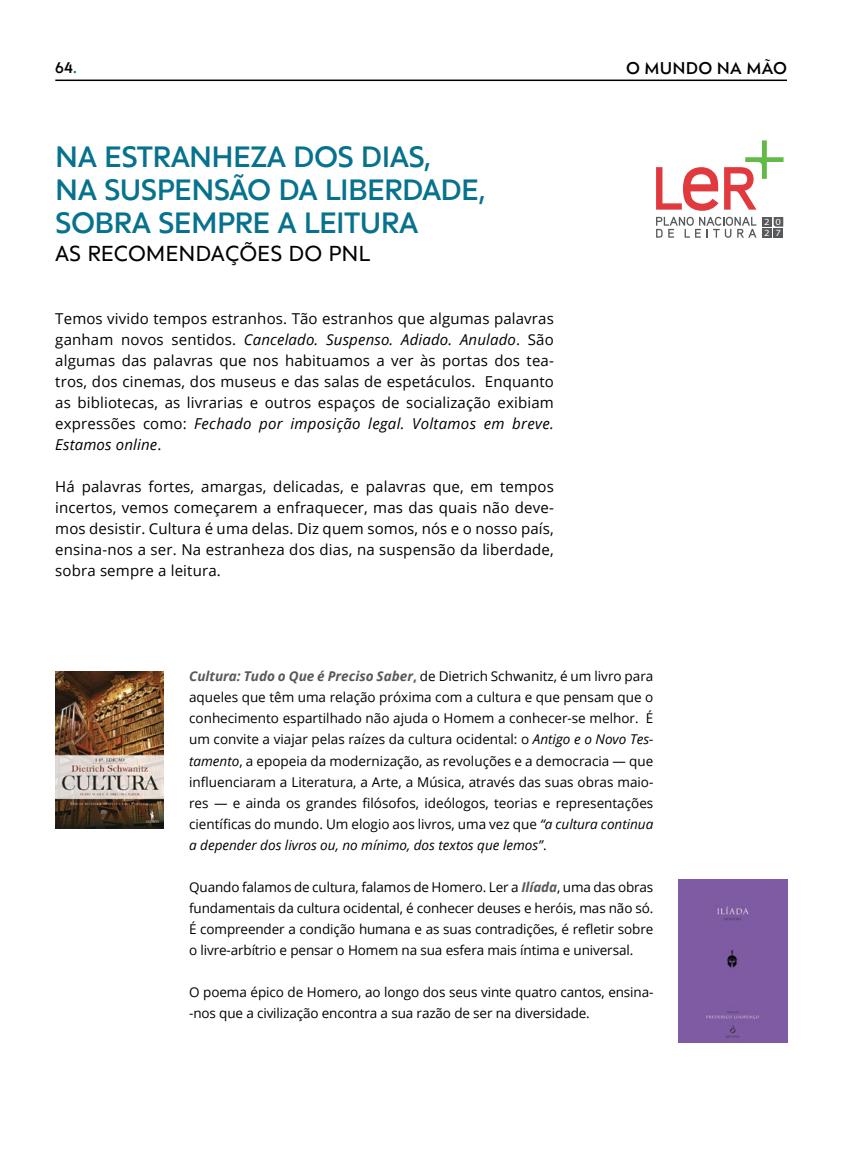
<style>
.page{position:relative;width:851px;height:1170px;background:#fff}
.page>*{position:absolute;margin:0;border:0;box-sizing:border-box;transform-origin:0 0}
.t1{font:500 28.5px/33px "Grava";letter-spacing:-.02em;color:#07728d}
.t2{font:21px "Grava";letter-spacing:-.005em;color:#000}
.t3{font:500 16.5px "Grava Display";letter-spacing:.01em;color:#000}
.t4{font:15px/21px "Open Sans";letter-spacing:.01em;color:#000;text-align:justify}
.t5{font:500 15px "Grava Display";color:#000}
.t6{font:13.5px/21px "Open Sans";letter-spacing:-.01em;color:#000;text-align:justify}
.t7{font:9.45px "Myriad Pro";color:#fff;scale:1.11 1}
.s1{color:#07728d}
.s2{font-style:italic}
.s3{font-weight:700;font-style:italic;color:#58595b}
.s4{font-weight:700;color:#58595b}
</style>
<div class="page">
<hr style="left:55px;top:80px;width:731px;height:1px;background:#000">
<img style="left:55px;top:671px;width:108px;height:157px">
<div style="left:679px;top:879px;width:108px;height:163px;background:#7f5ba3"></div>
<svg style="left:724px;top:140px;width:59px;height:70px"></svg>
<svg style="left:656px;top:167px;width:62px;height:44px"></svg>
<svg style="left:656px;top:217px;width:100px;height:21px"></svg>
<div style="left:773px;top:228px;width:10px;height:10px;background:#58595b"></div>
<div style="left:762px;top:228px;width:10px;height:10px;background:#58595b"></div>
<div style="left:762px;top:217px;width:10px;height:9px;background:#58595b"></div>
<svg style="left:773px;top:217px;width:10px;height:9px"></svg>
<p class="t5" style="left:55px;top:58px;width:23px">64<span class="s1">.</span></p>
<p class="t3" style="left:626px;top:58px;width:162px">O MUNDO NA MÃO</p>
<h1 class="t1" style="left:55px;top:140px;width:431px">NA ESTRANHEZA DOS DIAS,<br>NA SUSPENSÃO DA LIBERDADE,<br>SOBRA SEMPRE A LEITURA</h1>
<h2 class="t2" style="left:55px;top:240px;width:316px">AS RECOMENDAÇÕES DO PNL</h2>
<p class="t4" style="left:55px;top:308px;width:500px">Temos vivido tempos estranhos. Tão estranhos que algumas palavras ganham novos sentidos. <span class="s2">Cancelado. Suspenso. Adiado. Anulado</span>. São algumas das palavras que nos habituamos a ver às portas dos tea&shy;tros, dos cinemas, dos museus e das salas de espetáculos. Enquanto as bibliotecas, as livrarias e outros espaços de socialização exibiam expressões como: <span class="s2">Fechado por imposição legal. Voltamos em breve.<br>Estamos online</span>.</p>
<p class="t4" style="left:55px;top:476px;width:500px">Há palavras fortes, amargas, delicadas, e palavras que, em tempos incertos, vemos começarem a enfraquecer, mas das quais não deve&shy;mos desistir. Cultura é uma delas. Diz quem somos, nós e o nosso país, ensina-nos a ser. Na estranheza dos dias, na suspensão da liberdade, sobra sempre a leitura.</p>
<p class="t6" style="left:189px;top:665px;width:466px"><span class="s3">Cultura: Tudo o Que é Preciso Saber</span><span class="s4">,</span> de Dietrich Schwanitz, é um livro para aqueles que têm uma relação próxima com a cultura e que pensam que o conhecimento espartilhado não ajuda o Homem a conhecer-se melhor. É um convite a viajar pelas raízes da cultura ocidental: o <span class="s2">Antigo e o Novo Tes&shy;tamento</span>, a epopeia da modernização, as revoluções e a democracia — que influenciaram a Literatura, a Arte, a Música, através das suas obras maio&shy;res — e ainda os grandes filósofos, ideólogos, teorias e representações científicas do mundo. Um elogio aos livros, uma vez que <span class="s2">“a cultura continua a depender dos livros ou, no mínimo, dos textos que lemos”</span>.</p>
<p class="t6" style="left:189px;top:875px;width:465px">Quando falamos de cultura, falamos de Homero. Ler a <span class="s3">Ilíada</span>, uma das obras fundamentais da cultura ocidental, é conhecer deuses e heróis, mas não só.<br>É compreender a condição humana e as suas contradições, é refletir sobre o livre-arbítrio e pensar o Homem na sua esfera mais íntima e universal.</p>
<p class="t6" style="left:189px;top:980px;width:466px">O poema épico de Homero, ao longo dos seus vinte quatro cantos, ensina--nos que a civilização encontra a sua razão de ser na diversidade.</p>
<p class="t7" style="left:764px;top:216px;width:17px">2 0</p>
<p class="t7" style="left:764px;top:227px;width:17px">2 7</p>
</div>
